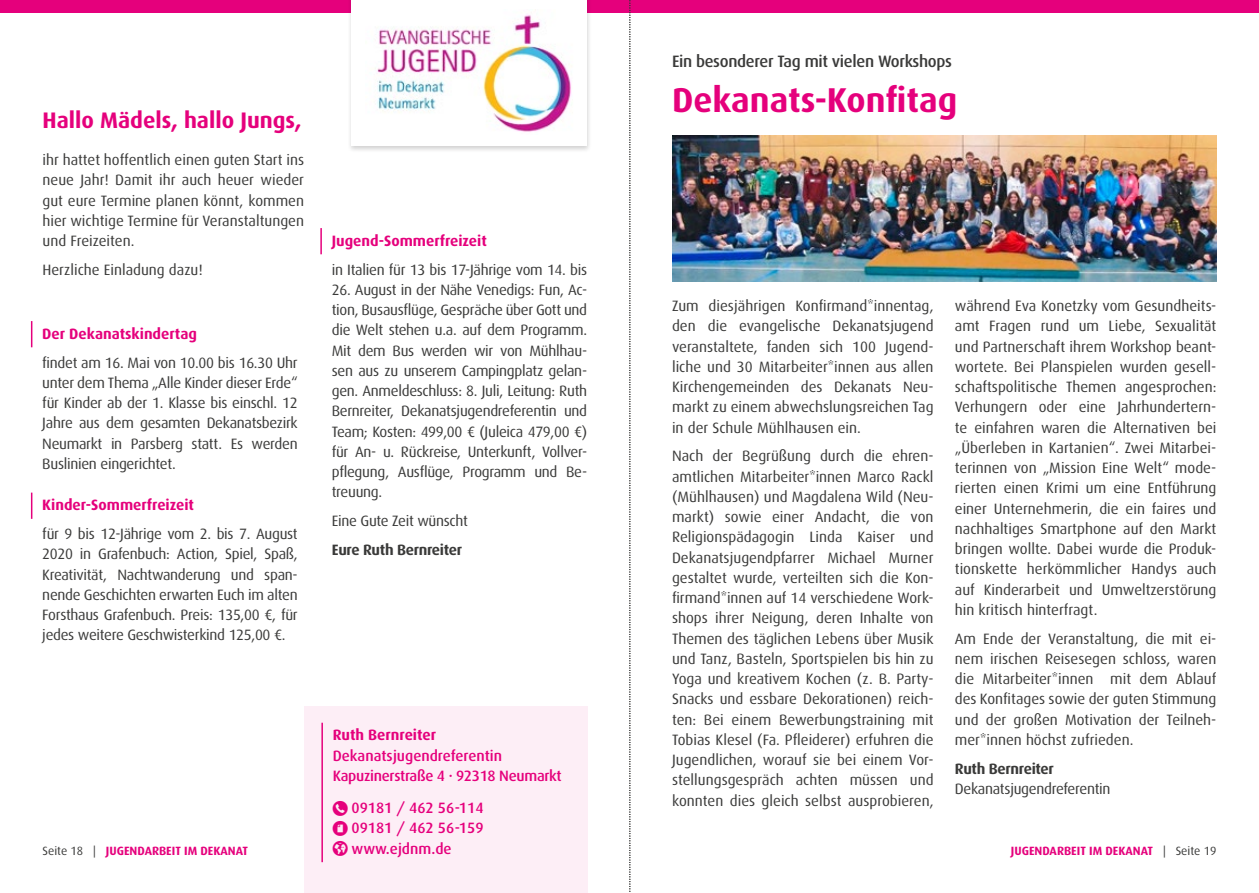
<style>
.page{position:relative;width:1259px;height:893px;background:#fff}
.page>*{position:absolute;margin:0;border:0;box-sizing:border-box;transform-origin:0 0}
.t1{font:700 34.5px "Dax";color:#e5007c}
.t2{font:700 22.5px "Dax";color:#e5007c}
.t3{font:500 16.5px "Dax";letter-spacing:-.02em;color:#3a3a39}
.t4{font:15px/20.2px "Dax";letter-spacing:-.01em;color:#3a3a39;text-align:justify}
.t5{font:700 15px "Dax";color:#e5007c}
.t6{font:500 15px/20.2px "Dax";letter-spacing:-.02em;color:#e5007c}
.t7{font:500 15px/20.2px "Dax";color:#e5007c;text-align:justify}
.t8{font:700 15px "Dax";letter-spacing:-.02em;color:#3a3a39}
.t9{font:700 12px "Dax";color:#e5007c}
.s1{font-weight:400;color:#3a3a39}
</style>
<div class="page">
<div style="left:0;top:0;width:629px;height:13px;background:#e5007c"></div>
<div style="left:629px;top:0;width:630px;height:13px;background:#e5007c"></div>
<svg style="left:31px;top:322px;width:1px;height:25px"></svg>
<svg style="left:31px;top:493px;width:1px;height:25px"></svg>
<hr style="left:320px;top:229px;width:2px;height:25px;background:#e5007c">
<div style="left:304px;top:707px;width:283px;height:186px;background:#fdeef6"></div>
<hr style="left:321px;top:723px;width:2px;height:138px;background:#e5007c">
<div style="left:347px;top:0;width:244px;height:153px;background:#181716;opacity:.2"></div>
<div style="left:352px;top:0;width:235px;height:145px;background:#fff"></div>
<img style="left:375px;top:14px;width:197px;height:118px">
<img style="left:672px;top:136px;width:544px;height:145px">
<svg style="left:629px;top:0;width:2px;height:892px"></svg>
<p class="t3" style="left:672px;top:52px;width:281px">Ein besonderer Tag mit vielen Workshops</p>
<h1 class="t1" style="left:672px;top:80px;width:287px">Dekanats-Konfitag</h1>
<h2 class="t2" style="left:43px;top:107px;width:261px">Hallo Mädels, hallo Jungs,</h2>
<p class="t4" style="left:43px;top:150px;width:263px">ihr hattet hoffentlich einen guten Start ins neue Jahr! Damit ihr auch heuer wieder gut eure Termine planen könnt, kommen hier wichtige Termine für Veranstaltungen und Freizeiten.</p>
<p class="t4" style="left:43px;top:260px;width:162px">Herzliche Einladung dazu!</p>
<p class="t5" style="left:332px;top:232px;width:156px">Jugend-Sommerfreizeit</p>
<p class="t4" style="left:332px;top:259px;width:257px">in Italien für 13 bis 17-Jährige vom 14. bis</p>
<p class="t4" style="left:332px;top:280px;width:257px">26. August in der Nähe Venedigs: Fun, Ac&shy;tion, Busausflüge, Gespräche über Gott und die Welt stehen u.a. auf dem Programm.<br>Mit dem Bus werden wir von Mühlhau&shy;sen aus zu unserem Campingplatz gelan&shy;gen. Anmeldeschluss: 8. Juli, Leitung: Ruth Bernreiter, Dekanatsjugendreferentin und Team; Kosten: 499,00 € (Juleica 479,00 €) für An- u. Rückreise, Unterkunft, Vollver&shy;pflegung, Ausflüge, Programm und Be&shy;treuung.</p>
<p class="t4" style="left:332px;top:511px;width:138px">Eine Gute Zeit wünscht</p>
<p class="t8" style="left:332px;top:541px;width:132px">Eure Ruth Bernreiter</p>
<p class="t4" style="left:672px;top:296px;width:263px">Zum diesjährigen Konfirmand*innentag, den die evangelische Dekanatsjugend veranstaltete, fanden sich 100 Jugend&shy;liche und 30 Mitarbeiter*innen aus allen Kirchengemeinden des Dekanats Neu&shy;markt zu einem abwechslungsreichen Tag in der Schule Mühlhausen ein.</p>
<p class="t4" style="left:672px;top:446px;width:263px">Nach der Begrüßung durch die ehren&shy;amtlichen Mitarbeiter*innen Marco Rackl (Mühlhausen) und Magdalena Wild (Neu&shy;markt) sowie einer Andacht, die von Religionspädagogin Linda Kaiser und Dekanatsjugendpfarrer Michael Murner gestaltet wurde, verteilten sich die Kon&shy;firmand*innen auf 14 verschiedene Work&shy;shops ihrer Neigung, deren Inhalte von Themen des täglichen Lebens über Musik und Tanz, Basteln, Sportspielen bis hin zu Yoga und kreativem Kochen (z. B. Party-Snacks und essbare Dekorationen) reich&shy;ten: Bei einem Bewerbungstraining mit Tobias Klesel (Fa. Pfleiderer) erfuhren die Jugendlichen, worauf sie bei einem Vor&shy;stellungsgespräch achten müssen und konnten dies gleich selbst ausprobieren,</p>
<p class="t4" style="left:955px;top:296px;width:263px">während Eva Konetzky vom Gesundheits&shy;amt Fragen rund um Liebe, Sexualität und Partnerschaft ihrem Workshop beant&shy;wortete. Bei Planspielen wurden gesell&shy;schaftspolitische Themen angesprochen:<br>Verhungern oder eine Jahrhundertern&shy;te einfahren waren die Alternativen bei „Überleben in Kartanien“. Zwei Mitarbei&shy;terinnen von „Mission Eine Welt“ mode&shy;rierten einen Krimi um eine Entführung einer Unternehmerin, die ein faires und nachhaltiges Smartphone auf den Markt bringen wollte. Dabei wurde die Produk&shy;tionskette herkömmlicher Handys auch auf Kinderarbeit und Umweltzerstörung hin kritisch hinterfragt.</p>
<p class="t4" style="left:955px;top:628px;width:263px">Am Ende der Veranstaltung, die mit ei&shy;nem irischen Reisesegen schloss, waren die Mitarbeiter*innen mit dem Ablauf des Konfitages sowie der guten Stimmung und der großen Motivation der Teilneh&shy;mer*innen höchst zufrieden.</p>
<p class="t8" style="left:955px;top:760px;width:101px">Ruth Bernreiter</p>
<p class="t4" style="left:955px;top:779px;width:157px">Dekanatsjugendreferentin</p>
<p class="t5" style="left:42px;top:325px;width:156px">Der Dekanatskindertag</p>
<p class="t4" style="left:42px;top:352px;width:257px">findet am 16. Mai von 10.00 bis 16.30 Uhr unter dem Thema „Alle Kinder dieser Erde“ für Kinder ab der 1. Klasse bis einschl. 12<br>Jahre aus dem gesamten Dekanatsbezirk Neumarkt in Parsberg statt. Es werden Buslinien eingerichtet.</p>
<p class="t5" style="left:42px;top:497px;width:153px">Kinder-Sommerfreizeit</p>
<p class="t4" style="left:42px;top:524px;width:257px">für 9 bis 12-Jährige vom 2. bis 7. August 2020 in Grafenbuch: Action, Spiel, Spaß, Kreativität, Nachtwanderung und span&shy;nende Geschichten erwarten Euch im alten Forsthaus Grafenbuch. Preis: 135,00 €, für jedes weitere Geschwisterkind 125,00 €.</p>
<p class="t5" style="left:333px;top:727px;width:105px">Ruth Bernreiter</p>
<p class="t6" style="left:333px;top:745px;width:230px">Dekanatsjugendreferentin<br>Kapuzinerstraße 4 · 92318 Neumarkt</p>
<p class="t7" style="left:351px;top:798px;width:133px">09181 / 462 56-114<br>09181 / 462 56-159 www.ejdnm.de</p>
<p class="t9" style="left:43px;top:844px;width:207px"><span class="s1">Seite 18 |</span> JUGENDARBEIT IM DEKANAT</p>
<p class="t9" style="left:1011px;top:844px;width:207px">JUGENDARBEIT IM DEKANAT <span class="s1">| Seite 19</span></p>
</div>
